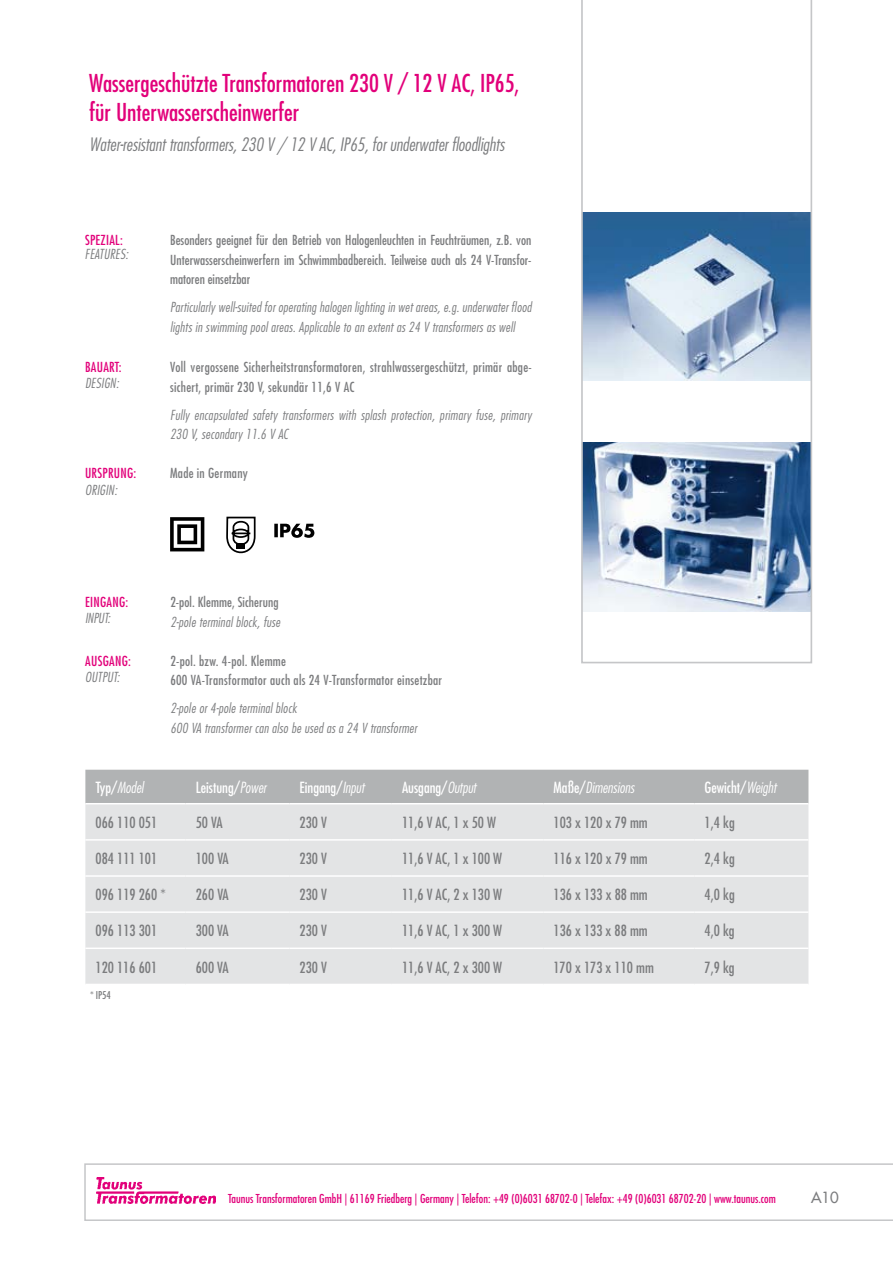
<style>
.page{position:relative;width:893px;height:1263px;background:#fff}
.page>*{position:absolute;margin:0;border:0;box-sizing:border-box;transform-origin:0 0}
.t1{font:condensed 24px/28.8px "Futura Std";color:#e2007a}
.t2{font:italic 300 condensed 18px "Futura Std";color:#7b7c7e}
.t3{font:condensed 15px "Futura Std";color:#7b7c7e}
.t4{font:condensed 15px "Futura Std";color:#fff}
.t5{font:italic 300 condensed 15px "Futura Std";color:#fff}
.t6{font:500 15px "Futura Std";color:#7b7c7e}
.t7{font:condensed 13.5px/19.5px "Futura Std";letter-spacing:.02em;color:#7b7c7e}
.t8{font:italic 300 condensed 13.5px/19.5px "Futura Std";letter-spacing:.02em;color:#7b7c7e}
.t9{font:condensed 13.5px "Futura Std";letter-spacing:.02em;color:#e2007a}
.t10{font:condensed 12px "Futura Std";color:#e2007a}
.t11{font:condensed 10.5px "Futura Std";color:#7b7c7e}
.s1{font-weight:400;font-style:normal}
.s2{font-weight:300;font-style:italic}
</style>
<div class="page">
<svg style="left:84px;top:1163px;width:809px;height:58px"></svg>
<img style="left:96px;top:1178px;width:120px;height:25px">
<svg style="left:170px;top:517px;width:34px;height:34px"></svg>
<div style="left:85px;top:770px;width:723px;height:33px;background:#b1b3b4"></div>
<div style="left:85px;top:804px;width:723px;height:180px;background:#e3e4e5"></div>
<hr style="left:85px;top:839px;width:101px;height:2px;background:#fff">
<hr style="left:186px;top:839px;width:103px;height:2px;background:#fff">
<hr style="left:289px;top:839px;width:103px;height:2px;background:#fff">
<hr style="left:392px;top:839px;width:151px;height:2px;background:#fff">
<hr style="left:543px;top:839px;width:151px;height:2px;background:#fff">
<hr style="left:694px;top:839px;width:114px;height:2px;background:#fff">
<hr style="left:85px;top:875px;width:101px;height:2px;background:#fff">
<hr style="left:186px;top:875px;width:103px;height:2px;background:#fff">
<hr style="left:289px;top:875px;width:103px;height:2px;background:#fff">
<hr style="left:392px;top:875px;width:151px;height:2px;background:#fff">
<hr style="left:543px;top:875px;width:151px;height:2px;background:#fff">
<hr style="left:694px;top:875px;width:114px;height:2px;background:#fff">
<hr style="left:85px;top:911px;width:101px;height:2px;background:#fff">
<hr style="left:186px;top:911px;width:103px;height:2px;background:#fff">
<hr style="left:289px;top:911px;width:103px;height:2px;background:#fff">
<hr style="left:392px;top:911px;width:151px;height:2px;background:#fff">
<hr style="left:543px;top:911px;width:151px;height:2px;background:#fff">
<hr style="left:694px;top:911px;width:114px;height:2px;background:#fff">
<hr style="left:85px;top:947px;width:101px;height:2px;background:#fff">
<hr style="left:186px;top:947px;width:103px;height:2px;background:#fff">
<hr style="left:289px;top:947px;width:103px;height:2px;background:#fff">
<hr style="left:392px;top:947px;width:151px;height:2px;background:#fff">
<hr style="left:543px;top:947px;width:151px;height:2px;background:#fff">
<hr style="left:694px;top:947px;width:114px;height:2px;background:#fff">
<svg style="left:581px;top:0;width:231px;height:663px"></svg>
<svg style="left:226px;top:516px;width:30px;height:38px"></svg>
<svg style="left:274px;top:524px;width:40px;height:14px"></svg>
<h1 class="t1" style="left:89px;top:69px;width:432px">Wassergeschützte Transformatoren 230 V / 12 V AC, IP65, für Unterwasserscheinwerfer</h1>
<h2 class="t2" style="left:89px;top:134px;width:417px">Water-resistant transformers, 230 V / 12 V AC, IP65, for underwater floodlights</h2>
<p class="t9" style="left:85px;top:232px;width:39px">SPEZIAL:</p>
<p class="t7" style="left:170px;top:230px;width:363px;text-align:justify">Besonders geeignet für den Betrieb von Halogenleuchten in Feuchträumen, z.B. von Unterwasserscheinwerfern im Schwimmbadbereich. Teilweise auch als 24 V-Transfor&shy;matoren einsetzbar</p>
<p class="t8" style="left:170px;top:298px;width:363px">Particularly well-suited for operating halogen lighting in wet areas, e.g. underwater flood lights in swimming pool areas. Applicable to an extent as 24 V transformers as well</p>
<p class="t9" style="left:85px;top:359px;width:38px">BAUART:</p>
<p class="t7" style="left:170px;top:357px;width:363px">Voll vergossene Sicherheitstransformatoren, strahlwassergeschützt, primär abge&shy;sichert, primär 230 V, sekundär 11,6 V AC</p>
<p class="t8" style="left:170px;top:405px;width:363px">Fully encapsulated safety transformers with splash protection, primary fuse, primary<br>230 V, secondary 11.6 V AC</p>
<p class="t9" style="left:85px;top:465px;width:53px">URSPRUNG:</p>
<p class="t7" style="left:170px;top:463px;width:79px">Made in Germany</p>
<p class="t8" style="left:85px;top:245px;width:45px">FEATURES:</p>
<p class="t8" style="left:85px;top:374px;width:35px">DESIGN:</p>
<p class="t8" style="left:85px;top:480px;width:34px">ORIGIN:</p>
<p class="t9" style="left:85px;top:594px;width:45px">EINGANG:</p>
<p class="t7" style="left:170px;top:592px;width:110px">2-pol. Klemme, Sicherung</p>
<p class="t8" style="left:170px;top:612px;width:111px">2-pole terminal block, fuse</p>
<p class="t9" style="left:85px;top:653px;width:47px">AUSGANG:</p>
<p class="t7" style="left:170px;top:651px;width:273px">2-pol. bzw. 4-pol. Klemme<br>600 VA-Transformator auch als 24 V-Transformator einsetzbar</p>
<p class="t8" style="left:170px;top:699px;width:248px">2-pole or 4-pole terminal block<br>600 VA transformer can also be used as a 24 V transformer</p>
<p class="t8" style="left:85px;top:609px;width:27px">INPUT:</p>
<p class="t8" style="left:85px;top:668px;width:36px">OUTPUT:</p>
<p class="t5" style="left:96px;top:778px;width:49px"><span class="s1">Typ/</span>Model</p>
<p class="t4" style="left:196px;top:778px;width:72px">Leistung/<span class="s2">Power</span></p>
<p class="t4" style="left:300px;top:778px;width:66px">Eingang/<span class="s2">Input</span></p>
<p class="t4" style="left:402px;top:778px;width:75px">Ausgang/<span class="s2">Output</span></p>
<p class="t5" style="left:554px;top:778px;width:82px"><span class="s1">Maße/</span>Dimensions</p>
<p class="t4" style="left:705px;top:778px;width:73px">Gewicht/<span class="s2">Weight</span></p>
<p class="t3" style="left:96px;top:813px;width:63px">066 110 051</p>
<p class="t3" style="left:196px;top:813px;width:28px">50 VA</p>
<p class="t3" style="left:300px;top:813px;width:29px">230 V</p>
<p class="t3" style="left:402px;top:813px;width:95px">11,6 V AC, 1 x 50 W</p>
<p class="t3" style="left:554px;top:813px;width:96px">103 x 120 x 79 mm</p>
<p class="t3" style="left:705px;top:813px;width:32px">1,4 kg</p>
<p class="t3" style="left:96px;top:849px;width:63px">084 111 101</p>
<p class="t3" style="left:196px;top:849px;width:35px">100 VA</p>
<p class="t3" style="left:300px;top:849px;width:29px">230 V</p>
<p class="t3" style="left:402px;top:849px;width:102px">11,6 V AC, 1 x 100 W</p>
<p class="t3" style="left:553px;top:849px;width:96px">116 x 120 x 79 mm</p>
<p class="t3" style="left:705px;top:849px;width:32px">2,4 kg</p>
<p class="t3" style="left:96px;top:886px;width:72px">096 119 260 *</p>
<p class="t3" style="left:196px;top:886px;width:35px">260 VA</p>
<p class="t3" style="left:300px;top:886px;width:29px">230 V</p>
<p class="t3" style="left:402px;top:886px;width:102px">11,6 V AC, 2 x 130 W</p>
<p class="t3" style="left:553px;top:886px;width:96px">136 x 133 x 88 mm</p>
<p class="t3" style="left:705px;top:886px;width:32px">4,0 kg</p>
<p class="t3" style="left:96px;top:922px;width:63px">096 113 301</p>
<p class="t3" style="left:196px;top:922px;width:35px">300 VA</p>
<p class="t3" style="left:300px;top:922px;width:29px">230 V</p>
<p class="t3" style="left:402px;top:922px;width:102px">11,6 V AC, 1 x 300 W</p>
<p class="t3" style="left:553px;top:922px;width:96px">136 x 133 x 88 mm</p>
<p class="t3" style="left:705px;top:922px;width:32px">4,0 kg</p>
<p class="t3" style="left:96px;top:958px;width:63px">120 116 601</p>
<p class="t3" style="left:196px;top:958px;width:35px">600 VA</p>
<p class="t3" style="left:300px;top:958px;width:29px">230 V</p>
<p class="t3" style="left:402px;top:958px;width:102px">11,6 V AC, 2 x 300 W</p>
<p class="t3" style="left:553px;top:958px;width:102px">170 x 173 x 110 mm</p>
<p class="t3" style="left:705px;top:958px;width:32px">7,9 kg</p>
<p class="t11" style="left:90px;top:988px;width:22px">* IP54</p>
<p class="t10" style="left:228px;top:1191px;width:549px">Taunus Transformatoren GmbH | 61169 Friedberg | Germany | Telefon: +49 (0)6031 68702-0 | Telefax: +49 (0)6031 68702-20 | www.taunus.com</p>
<p class="t6" style="left:811px;top:1188px;width:29px">A10</p>
</div>
